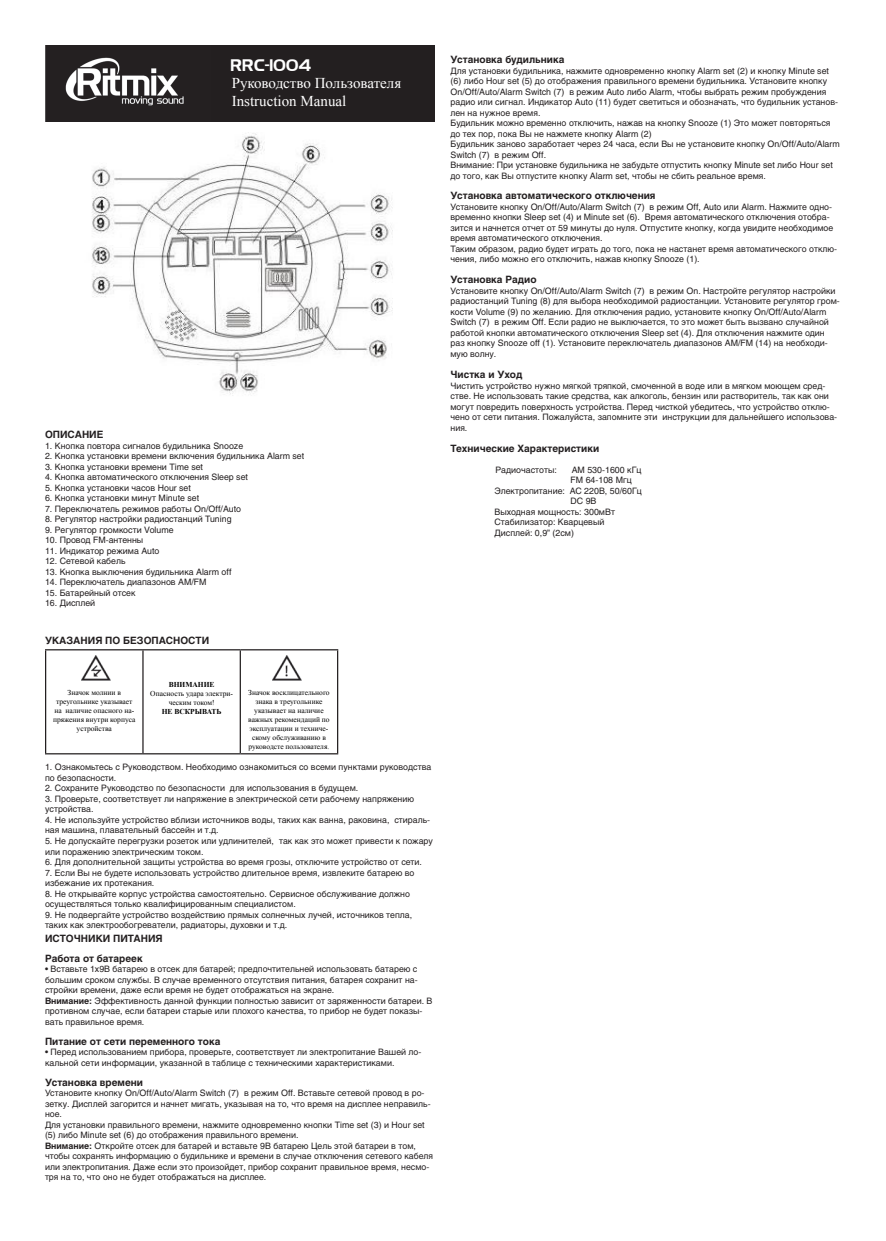
<style>
.page{position:relative;width:886px;height:1241px;background:#fff}
.page>*{position:absolute;margin:0;border:0;box-sizing:border-box;transform-origin:0 0}
.t1{font:15px "Times New Roman";color:#fff}
.t2{font:15px "Hancock Park Laser";color:#fff}
.podzagolovki{font:700 10px "Helios";color:#231f20}
.zagolovki{font:700 10px "Helios";color:#231f20}
.bold{font:700 10px "Helios";color:#231f20}
.text{font:8.75px/10.5px "Helios";color:#231f20}
.bold-2{font:8.75px/10.5px "Helios";color:#231f20}
.podzagolovki-2{font:8.75px/10.5px "Helios";color:#231f20}
.t3{font:7.5px/9px "Times New Roman";color:#000;text-align:center}
.t4{font:700 7.5px "Times New Roman";color:#000}
.s1{font-weight:700}
</style>
<div class="page">
<hr style="left:45px;top:649px;width:98px;height:1px;background:#231f20">
<hr style="left:45px;top:650px;width:1px;height:103px;background:#231f20">
<hr style="left:143px;top:649px;width:97px;height:1px;background:#231f20">
<hr style="left:142px;top:650px;width:2px;height:103px;background:#231f20">
<hr style="left:240px;top:649px;width:98px;height:1px;background:#231f20">
<hr style="left:240px;top:650px;width:1px;height:103px;background:#231f20">
<hr style="left:337px;top:650px;width:1px;height:103px;background:#231f20">
<hr style="left:45px;top:753px;width:98px;height:1px;background:#231f20">
<hr style="left:143px;top:753px;width:97px;height:1px;background:#231f20">
<hr style="left:240px;top:753px;width:98px;height:1px;background:#231f20">
<img style="left:81px;top:655px;width:29px;height:25px">
<img style="left:272px;top:655px;width:29px;height:25px">
<img style="left:92px;top:133px;width:301px;height:263px">
<div style="left:45px;top:45px;width:389px;height:76px;background:#231f20"></div>
<img style="left:45px;top:45px;width:139px;height:76px">
<p class="t2" style="left:231px;top:54px;width:82px">RRC-1004</p>
<p class="t1" style="left:232px;top:72px;width:171px">Руководство Пользователя</p>
<p class="t1" style="left:232px;top:90px;width:116px">Instruction Manual</p>
<p class="zagolovki" style="left:45px;top:428px;width:60px">ОПИСАНИЕ</p>
<p class="text" style="left:45px;top:440px;width:200px">1. Кнопка повтора сигналов будильника Snooze</p>
<p class="text" style="left:45px;top:450px;width:261px">2. Кнопка установки времени включения будильника Alarm set</p>
<p class="text" style="left:45px;top:461px;width:160px">3. Кнопка установки времени Time set</p>
<p class="text" style="left:45px;top:471px;width:204px">4. Кнопка автоматического отключения Sleep set</p>
<p class="text" style="left:45px;top:482px;width:147px">5. Кнопка установки часов Hour set</p>
<p class="text" style="left:45px;top:492px;width:156px">6. Кнопка установки минут Minute set</p>
<p class="text" style="left:45px;top:503px;width:198px">7. Переключатель режимов работы On/Off/Auto</p>
<p class="text" style="left:45px;top:513px;width:188px">8. Регулятор настройки радиостанций Tuning</p>
<p class="text" style="left:45px;top:524px;width:130px">9. Регулятор громкости Volume</p>
<p class="text" style="left:45px;top:534px;width:100px">10. Провод FM-антенны</p>
<p class="text" style="left:45px;top:545px;width:116px">11. Индикатор режима Auto</p>
<p class="text" style="left:45px;top:555px;width:82px">12. Сетевой кабель</p>
<p class="text" style="left:45px;top:566px;width:188px">13. Кнопка выключения будильника Alarm off</p>
<p class="text" style="left:45px;top:576px;width:163px">14. Переключатель диапазонов AM/FM</p>
<p class="text" style="left:45px;top:587px;width:92px">15. Батарейный отсек</p>
<p class="text" style="left:45px;top:597px;width:52px">16. Дисплей</p>
<p class="zagolovki" style="left:45px;top:634px;width:166px">УКАЗАНИЯ ПО БЕЗОПАСНОСТИ</p>
<p class="t4" style="left:169px;top:679px;width:47px">ВНИМАНИЕ</p>
<p class="t3" style="left:150px;top:688px;width:84px">Опасность удара электри&shy;ческим током!</p>
<p class="t4" style="left:162px;top:706px;width:61px">НЕ ВСКРЫВАТЬ</p>
<p class="t3" style="left:248px;top:687px;width:83px">Значок восклицательного знака в треугольнике указывает на наличие важных рекомендаций по эксплуатации и техниче&shy;скому обслуживанию в руководсте пользователя.</p>
<p class="text" style="left:45px;top:762px;width:388px">1. Ознакомьтесь с Руководством. Необходимо ознакомиться со всеми пунктами руководства по безопасности.</p>
<p class="text" style="left:45px;top:783px;width:315px">2. Сохраните Руководство по безопасности для использования в будущем.</p>
<p class="text" style="left:45px;top:793px;width:371px">3. Проверьте, соответствует ли напряжение в электрической сети рабочему напряжению устройства.</p>
<p class="text" style="left:45px;top:814px;width:387px">4. Не используйте устройство вблизи источников воды, таких как ванна, раковина, стираль&shy;ная машина, плавательный бассейн и т.д.</p>
<p class="text" style="left:45px;top:835px;width:389px">5. Не допускайте перегрузки розеток или удлинителей, так как это может привести к пожару или поражению электрическим током.</p>
<p class="text" style="left:45px;top:856px;width:379px">6. Для дополнительной защиты устройства во время грозы, отключите устройство от сети.</p>
<p class="text" style="left:45px;top:867px;width:371px">7. Если Вы не будете использовать устройство длительное время, извлеките батарею во избежание их протекания.</p>
<p class="text" style="left:45px;top:888px;width:366px">8. Не открывайте корпус устройства самостоятельно. Сервисное обслуживание должно осуществляться только квалифицированным специалистом.</p>
<p class="text" style="left:45px;top:909px;width:369px">9. Не подвергайте устройство воздействию прямых солнечных лучей, источников тепла, таких как электрообогреватели, радиаторы, духовки и т.д.</p>
<p class="zagolovki" style="left:45px;top:932px;width:119px">ИСТОЧНИКИ ПИТАНИЯ</p>
<p class="podzagolovki" style="left:45px;top:952px;width:99px">Работа от батареек</p>
<p class="text" style="left:45px;top:963px;width:374px;text-align:justify">• Вставьте 1x9В батарею в отсек для батарей; предпочтительней использовать батарею с большим сроком службы. В случае временного отсутствия питания, батарея сохранит на&shy;стройки времени, даже если время не будет отображаться на экране.</p>
<p class="bold-2" style="left:45px;top:995px;width:389px"><span class="s1">Внимание:</span> Эффективность данной функции полностью зависит от заряженности батареи. В противном случае, если батареи старые или плохого качества, то прибор не будет показы&shy;вать правильное время.</p>
<p class="bold" style="left:45px;top:1035px;width:177px">Питание от сети переменного тока</p>
<p class="text" style="left:45px;top:1046px;width:378px">• Перед использованием прибора, проверьте, соответствует ли электропитание Вашей ло&shy;кальной сети информации, указанной в таблице с техническими характеристиками.</p>
<p class="podzagolovki" style="left:45px;top:1076px;width:99px">Установка времени</p>
<p class="text" style="left:45px;top:1087px;width:387px">Установите кнопку On/Off/Auto/Alarm Switch (7) в режим Off. Вставьте сетевой провод в ро&shy;зетку. Дисплей загорится и начнет мигать, указывая на то, что время на дисплее неправиль&shy;ное.</p>
<p class="text" style="left:45px;top:1119px;width:381px">Для установки правильного времени, нажмите одновременно кнопки Time set (3) и Hour set (5) либо Minute set (6) до отображения правильного времени.</p>
<p class="bold-2" style="left:45px;top:1140px;width:390px"><span class="s1">Внимание:</span> Откройте отсек для батарей и вставьте 9В батарею Цель этой батареи в том, чтобы сохранять информацию о будильнике и времени в случае отключения сетевого кабеля или электропитания. Даже если это произойдет, прибор сохранит правильное время, несмо&shy;тря на то, что оно не будет отображаться на дисплее.</p>
<p class="t3" style="left:53px;top:687px;width:84px">Значок молнии в треугольнике указывает на наличие опасного на&shy;пряжения внутри корпуса устройства</p>
<p class="podzagolovki" style="left:450px;top:54px;width:115px">Установка будильника</p>
<p class="text" style="left:450px;top:65px;width:389px">Для установки будильника, нажмите одновременно кнопку Alarm set (2) и кнопку Minute set (6) либо Hour set (5) до отображения правильного времени будильника. Установите кнопку On/Off/Auto/Alarm Switch (7) в режим Auto либо Alarm, чтобы выбрать режим пробуждения радио или сигнал. Индикатор Auto (11) будет светиться и обозначать, что будильник установ&shy;лен на нужное время.</p>
<p class="text" style="left:450px;top:118px;width:381px">Будильник можно временно отключить, нажав на кнопку Snooze (1) Это может повторяться до тех пор, пока Вы не нажмете кнопку Alarm (2)</p>
<p class="text" style="left:450px;top:139px;width:391px">Будильник заново заработает через 24 часа, если Вы не установите кнопку On/Off/Auto/Alarm<br>Switch (7) в режим Off.</p>
<p class="text" style="left:450px;top:160px;width:384px">Внимание: При установке будильника не забудьте отпустить кнопку Minute set либо Hour set до того, как Вы отпустите кнопку Alarm set, чтобы не сбить реальное время.</p>
<p class="podzagolovki" style="left:450px;top:190px;width:207px">Установка автоматического отключения</p>
<p class="podzagolovki-2" style="left:450px;top:201px;width:384px">Установите кнопку On/Off/Auto/Alarm Switch (7) в режим Off, Auto или Alarm. Нажмите одно&shy;временно кнопки Sleep set (4) и Minute set (6). Время автоматического отключения отобра&shy;зится и начнется отчет от 59 минуты до нуля. Отпустите кнопку, когда увидите необходимое время автоматического отключения.</p>
<p class="text" style="left:450px;top:243px;width:388px">Таким образом, радио будет играть до того, пока не настанет время автоматического отклю&shy;чения, либо можно его отключить, нажав кнопку Snooze (1).</p>
<p class="podzagolovki" style="left:450px;top:274px;width:88px">Установка Радио</p>
<p class="text" style="left:450px;top:285px;width:391px">Установите кнопку On/Off/Auto/Alarm Switch (7) в режим On. Настройте регулятор настройки радиостанций Tuning (8) для выбора необходимой радиостанции. Установите регулятор гром&shy;кости Volume (9) по желанию. Для отключения радио, установите кнопку On/Off/Auto/Alarm Switch (7) в режим Off. Если радио не выключается, то это может быть вызвано случайной работой кнопки автоматического отключения Sleep set (4). Для отключения нажмите один раз кнопку Snooze off (1). Установите переключатель диапазонов AM/FM (14) на необходи&shy;мую волну.</p>
<p class="podzagolovki" style="left:450px;top:368px;width:73px">Чистка и Уход</p>
<p class="text" style="left:450px;top:380px;width:388px">Чистить устройство нужно мягкой тряпкой, смоченной в воде или в мягком моющем сред&shy;стве. Не использовать такие средства, как алкоголь, бензин или растворитель, так как они могут повредить поверхность устройства. Перед чисткой убедитесь, что устройство отклю&shy;чено от сети питания. Пожалуйста, запомните эти инструкции для дальнейшего использова&shy;ния.</p>
<p class="podzagolovki" style="left:450px;top:442px;width:150px">Технические Характеристики</p>
<p class="text" style="left:495px;top:464px;width:63px">Радиочастоты:</p>
<p class="text" style="left:572px;top:464px;width:71px">AM 530-1600 кГц</p>
<p class="text" style="left:570px;top:474px;width:63px">FM 64-108 Мгц</p>
<p class="text" style="left:495px;top:485px;width:149px">Электропитание: AC 220В, 50/60Гц</p>
<p class="text" style="left:570px;top:495px;width:27px">DC 9В</p>
<p class="text" style="left:495px;top:506px;width:122px">Выходная мощность: 300мВт</p>
<p class="text" style="left:495px;top:516px;width:111px">Стабилизатор: Кварцевый</p>
<p class="text" style="left:495px;top:527px;width:81px">Дисплей: 0,9” (2см)</p>
</div>
